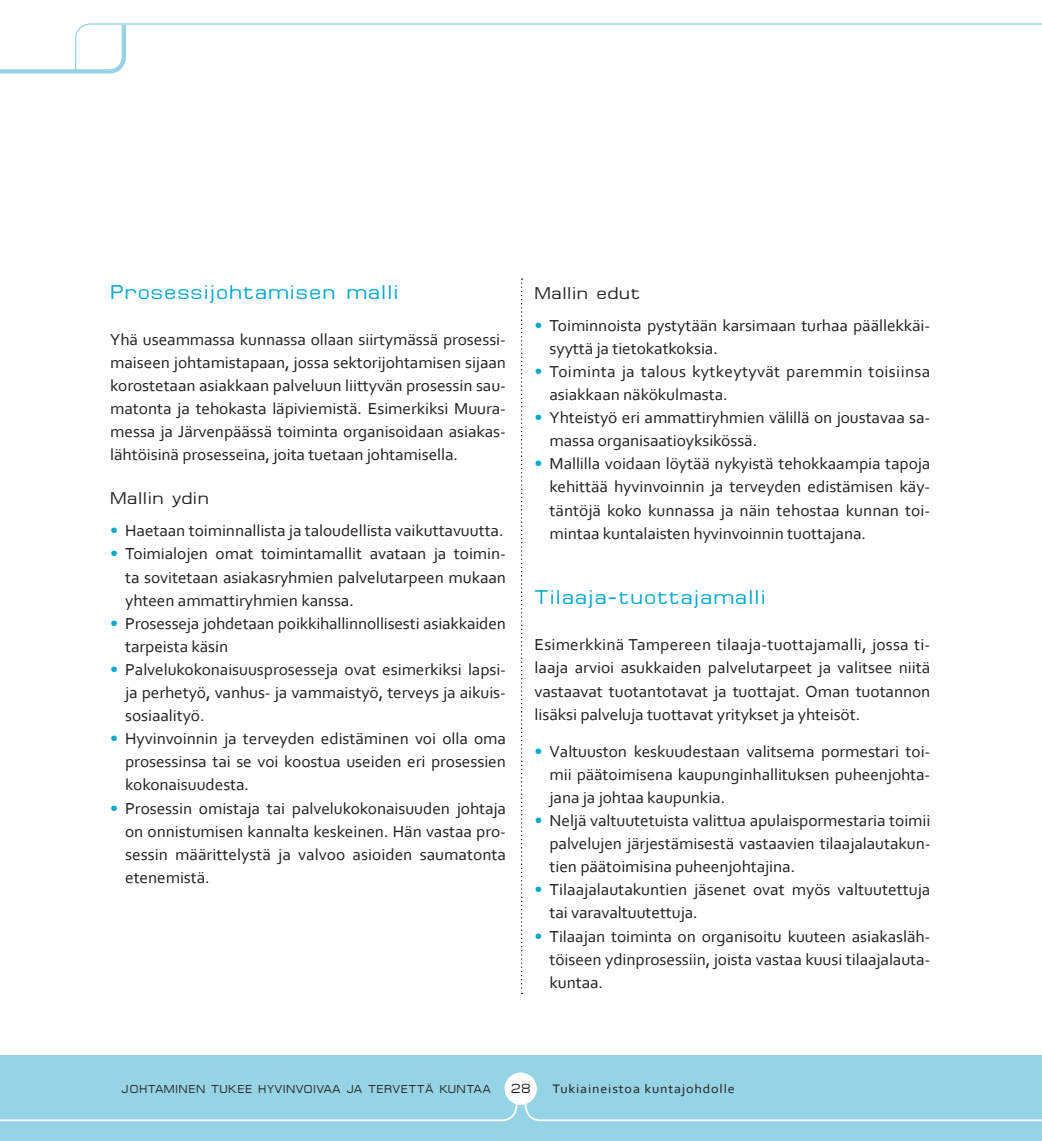
<style>
.page{position:relative;width:1042px;height:1141px;background:#fff}
.page>*{position:absolute;margin:0;border:0;box-sizing:border-box;transform-origin:0 0}
.t1{font:19.6px "Minima S Si";letter-spacing:.05em;color:#00a8cb;scale:1.13 1}
.t2{font:16.8px "Minima S Si";letter-spacing:.03em;color:#231f20;scale:1.13 1}
.t3{font:16.62px/23.1px "Corbel";letter-spacing:-.005em;color:#231f20;text-align:justify;scale:1.04 1}
.t4{font:16.62px/23.1px "Corbel";letter-spacing:.02em;color:#231f20;scale:1.04 1}
.t5{font:13.12px "Minima S Si";color:#231f20;scale:1.1 1}
.t6{font:12.95px "Corbel";letter-spacing:.06em;color:#231f20;scale:1.09 1}
.t7{font:11.38px "Minima S Si";letter-spacing:.04em;color:#231f20;scale:1.1 1}
.s1{font-size:17.32px;color:#00a8cb}
</style>
<div class="page">
<div style="left:1px;top:1055px;width:1041px;height:85px;background:#96d4e5"></div>
<div style="left:504px;top:1072px;width:33px;height:33px;background:#fff;border-radius:50%"></div>
<svg style="left:1px;top:1072px;width:517px;height:50px"></svg>
<svg style="left:1px;top:23px;width:1041px;height:51px"></svg>
<svg style="left:524px;top:1072px;width:518px;height:50px"></svg>
<svg style="left:521px;top:278px;width:2px;height:716px"></svg>
<p class="t1" style="left:110px;top:285px;width:256px">Prosessijohtamisen malli</p>
<p class="t3" style="left:110px;top:328px;width:382px">Yhä useammassa kunnassa ollaan siirtymässä prosessi&shy;maiseen johtamistapaan, jossa sektorijohtamisen sijaan korostetaan asiakkaan palveluun liittyvän prosessin sau&shy;matonta ja tehokasta läpiviemistä. Esimerkiksi Muura&shy;messa ja Järvenpäässä toiminta organisoidaan asiakas&shy;lähtöisinä prosesseina, joita tuetaan johtamisella.</p>
<p class="t2" style="left:110px;top:493px;width:89px">Mallin ydin</p>
<p class="t3" style="left:110px;top:519px;width:380px"><span class="s1">•</span> Haetaan toiminnallista ja taloudellista vaikuttavuutta.</p>
<p class="t3" style="left:125px;top:542px;width:368px;text-indent:-15px"><span class="s1">•</span> Toimialojen omat toimintamallit avataan ja toimin&shy;ta sovitetaan asiakasryhmien palvelutarpeen mukaan yhteen ammattiryhmien kanssa.</p>
<p class="t3" style="left:125px;top:611px;width:368px;text-indent:-15px"><span class="s1">•</span> Prosesseja johdetaan poikkihallinnollisesti asiakkaiden tarpeista käsin</p>
<p class="t3" style="left:125px;top:658px;width:368px;text-indent:-15px"><span class="s1">•</span> Palvelukokonaisuusprosesseja ovat esimerkiksi lapsi&shy;ja perhetyö, vanhus- ja vammaistyö, terveys ja aikuis&shy;sosiaalityö.</p>
<p class="t3" style="left:125px;top:727px;width:368px;text-indent:-15px"><span class="s1">•</span> Hyvinvoinnin ja terveyden edistäminen voi olla oma prosessinsa tai se voi koostua useiden eri prosessien kokonaisuudesta.</p>
<p class="t3" style="left:125px;top:796px;width:368px;text-indent:-15px"><span class="s1">•</span> Prosessin omistaja tai palvelukokonaisuuden johtaja on onnistumisen kannalta keskeinen. Hän vastaa pro&shy;sessin määrittelystä ja valvoo asioiden saumatonta etenemistä.</p>
<p class="t2" style="left:535px;top:287px;width:95px">Mallin edut</p>
<p class="t3" style="left:549px;top:314px;width:368px;text-indent:-15px"><span class="s1">•</span> Toiminnoista pystytään karsimaan turhaa päällekkäi&shy;syyttä ja tietokatkoksia.</p>
<p class="t4" style="left:549px;top:360px;width:368px;text-indent:-15px"><span class="s1">•</span> Toiminta ja talous kytkeytyvät paremmin toisiinsa asiakkaan näkökulmasta.</p>
<p class="t3" style="left:549px;top:406px;width:368px;text-indent:-15px"><span class="s1">•</span> Yhteistyö eri ammattiryhmien välillä on joustavaa sa&shy;massa organisaatioyksikössä.</p>
<p class="t3" style="left:549px;top:452px;width:368px;text-indent:-15px"><span class="s1">•</span> Mallilla voidaan löytää nykyistä tehokkaampia tapoja kehittää hyvinvoinnin ja terveyden edistämisen käy&shy;täntöjä koko kunnassa ja näin tehostaa kunnan toi&shy;mintaa kuntalaisten hyvinvoinnin tuottajana.</p>
<p class="t1" style="left:535px;top:590px;width:206px">Tilaaja-tuottajamalli</p>
<p class="t3" style="left:535px;top:633px;width:382px">Esimerkkinä Tampereen tilaaja-tuottajamalli, jossa ti&shy;laaja arvioi asukkaiden palvelutarpeet ja valitsee niitä vastaavat tuotantotavat ja tuottajat. Oman tuotannon lisäksi palveluja tuottavat yritykset ja yhteisöt.</p>
<p class="t3" style="left:549px;top:739px;width:368px;text-indent:-15px"><span class="s1">•</span> Valtuuston keskuudestaan valitsema pormestari toi&shy;mii päätoimisena kaupunginhallituksen puheenjohta&shy;jana ja johtaa kaupunkia.</p>
<p class="t3" style="left:549px;top:809px;width:368px;text-indent:-15px"><span class="s1">•</span> Neljä valtuutetuista valittua apulaispormestaria toimii palvelujen järjestämisestä vastaavien tilaajalautakun&shy;tien päätoimisina puheenjohtajina.</p>
<p class="t3" style="left:549px;top:878px;width:368px;text-indent:-15px"><span class="s1">•</span> Tilaajalautakuntien jäsenet ovat myös valtuutettuja tai varavaltuutettuja.</p>
<p class="t3" style="left:549px;top:924px;width:368px;text-indent:-15px"><span class="s1">•</span> Tilaajan toiminta on organisoitu kuuteen asiakasläh&shy;töiseen ydinprosessiin, joista vastaa kuusi tilaajalauta&shy;kuntaa.</p>
<p class="t7" style="left:121px;top:1085px;width:338px">JOHTAMINEN TUKEE HYVINVOIVAA JA TERVETTÄ KUNTAA</p>
<p class="t5" style="left:511px;top:1084px;width:19px">28</p>
<p class="t6" style="left:552px;top:1081px;width:169px">Tukiaineistoa kuntajohdolle</p>
</div>
